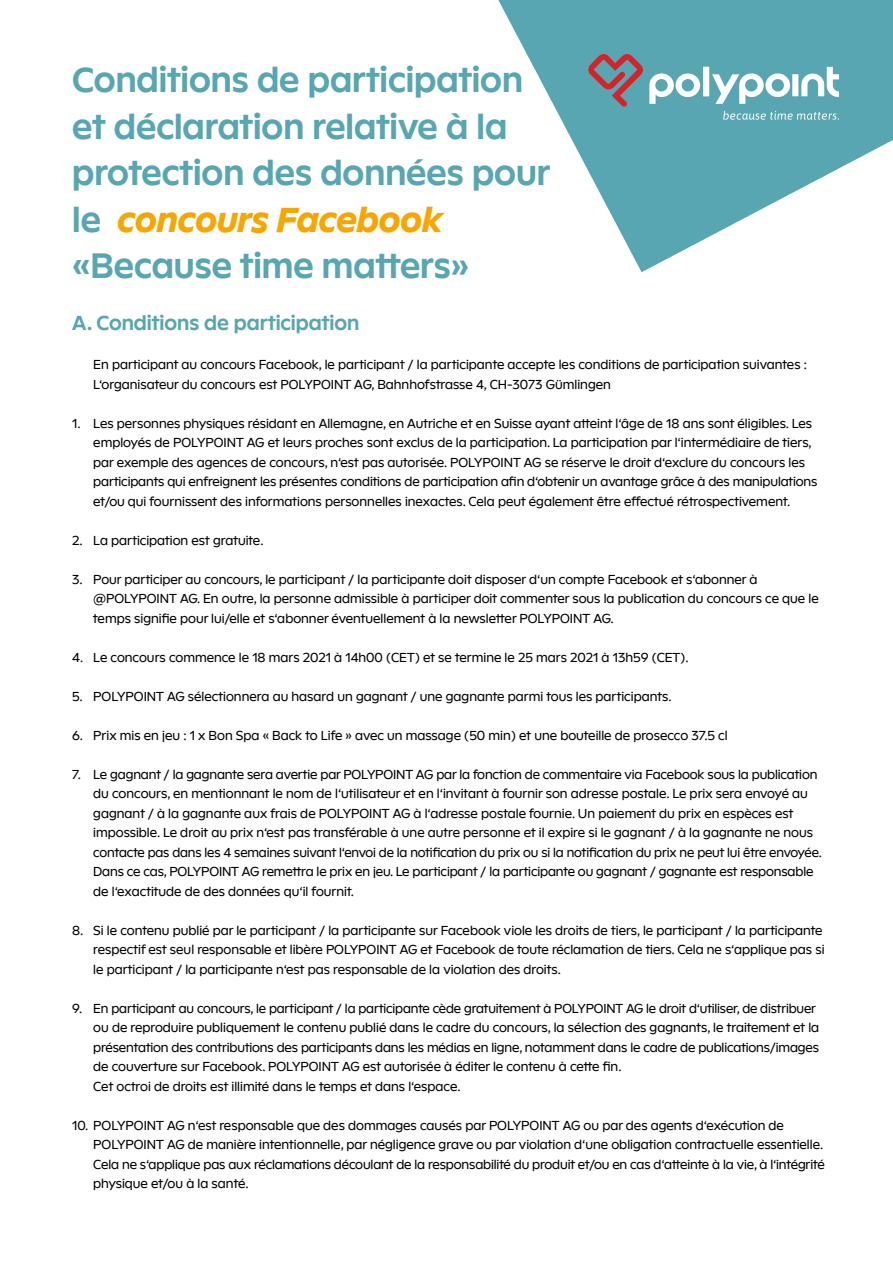
<style>
.page{position:relative;width:893px;height:1263px;background:#fff}
.page>*{position:absolute;margin:0;border:0;box-sizing:border-box;transform-origin:0 0}
.t1{font:700 36px/46.5px "Neuwelt";color:#57a6b1}
.t2{font:700 21px "Neuwelt";color:#57a6b1}
.t3{font:13.5px/19.5px "Neuwelt";color:#000}
.s1{font-weight:800;font-style:italic;color:#f7a600}
</style>
<div class="page">
<svg style="left:498px;top:0;width:395px;height:272px;fill:#57a6b1"></svg>
<svg style="left:588px;top:54px;width:251px;height:66px;background:#7badb6"></svg>
<h1 class="t1" style="left:72px;top:56px;width:480px">Conditions de participation et déclaration relative à la protection des données pour le <span class="s1">concours Facebook </span>«Because time matters»</h1>
<h2 class="t2" style="left:72px;top:309px;width:289px">A. Conditions de participation</h2>
<p class="t3" style="left:93px;top:355px;width:715px">En participant au concours Facebook, le participant / la participante accepte les conditions de participation suivantes :<br>L‘organisateur du concours est POLYPOINT AG, Bahnhofstrasse 4, CH-3073 Gümlingen</p>
<p class="t3" style="left:93px;top:413px;width:726px;text-indent:-21px">1. Les personnes physiques résidant en Allemagne, en Autriche et en Suisse ayant atteint l‘âge de 18 ans sont éligibles. Les employés de POLYPOINT AG et leurs proches sont exclus de la participation. La participation par l‘intermédiaire de tiers, par exemple des agences de concours, n‘est pas autorisée. POLYPOINT AG se réserve le droit d‘exclure du concours les participants qui enfreignent les présentes conditions de participation afin d‘obtenir un avantage grâce à des manipulations et/ou qui fournissent des informations personnelles inexactes. Cela peut également être effectué rétrospectivement.</p>
<p class="t3" style="left:72px;top:530px;width:193px">2. La participation est gratuite.</p>
<p class="t3" style="left:93px;top:569px;width:727px;text-indent:-21px">3. Pour participer au concours, le participant / la participante doit disposer d‘un compte Facebook et s‘abonner à @POLYPOINT AG. En outre, la personne admissible à participer doit commenter sous la publication du concours ce que le temps signifie pour lui/elle et s‘abonner éventuellement à la newsletter POLYPOINT AG.</p>
<p class="t3" style="left:72px;top:647px;width:618px">4. Le concours commence le 18 mars 2021 à 14h00 (CET) et se termine le 25 mars 2021 à 13h59 (CET).</p>
<p class="t3" style="left:72px;top:686px;width:601px">5. POLYPOINT AG sélectionnera au hasard un gagnant / une gagnante parmi tous les participants.</p>
<p class="t3" style="left:72px;top:725px;width:657px">6. Prix mis en jeu : 1 x Bon Spa « Back to Life » avec un massage (50 min) et une bouteille de prosecco 37.5 cl</p>
<p class="t3" style="left:93px;top:764px;width:730px;text-indent:-21px">7. Le gagnant / la gagnante sera avertie par POLYPOINT AG par la fonction de commentaire via Facebook sous la publication du concours, en mentionnant le nom de l‘utilisateur et en l‘invitant à fournir son adresse postale. Le prix sera envoyé au gagnant / à la gagnante aux frais de POLYPOINT AG à l‘adresse postale fournie. Un paiement du prix en espèces est impossible. Le droit au prix n‘est pas transférable à une autre personne et il expire si le gagnant / à la gagnante ne nous contacte pas dans les 4 semaines suivant l‘envoi de la notification du prix ou si la notification du prix ne peut lui être envoyée.<br>Dans ce cas, POLYPOINT AG remettra le prix en jeu. Le participant / la participante ou gagnant / gagnante est responsable de l‘exactitude de des données qu‘il fournit.</p>
<p class="t3" style="left:93px;top:920px;width:733px;text-indent:-21px">8. Si le contenu publié par le participant / la participante sur Facebook viole les droits de tiers, le participant / la participante respectif est seul responsable et libère POLYPOINT AG et Facebook de toute réclamation de tiers. Cela ne s‘applique pas si le participant / la participante n‘est pas responsable de la violation des droits.</p>
<p class="t3" style="left:93px;top:998px;width:727px;text-indent:-21px">9. En participant au concours, le participant / la participante cède gratuitement à POLYPOINT AG le droit d‘utiliser, de distribuer ou de reproduire publiquement le contenu publié dans le cadre du concours, la sélection des gagnants, le traitement et la présentation des contributions des participants dans les médias en ligne, notamment dans le cadre de publications/images de couverture sur Facebook. POLYPOINT AG est autorisée à éditer le contenu à cette fin.<br>Cet octroi de droits est illimité dans le temps et dans l‘espace.</p>
<p class="t3" style="left:93px;top:1115px;width:733px;text-indent:-21px">10. POLYPOINT AG n‘est responsable que des dommages causés par POLYPOINT AG ou par des agents d‘exécution de POLYPOINT AG de manière intentionnelle, par négligence grave ou par violation d‘une obligation contractuelle essentielle.<br>Cela ne s‘applique pas aux réclamations découlant de la responsabilité du produit et/ou en cas d‘atteinte à la vie, à l‘intégrité physique et/ou à la santé.</p>
</div>
